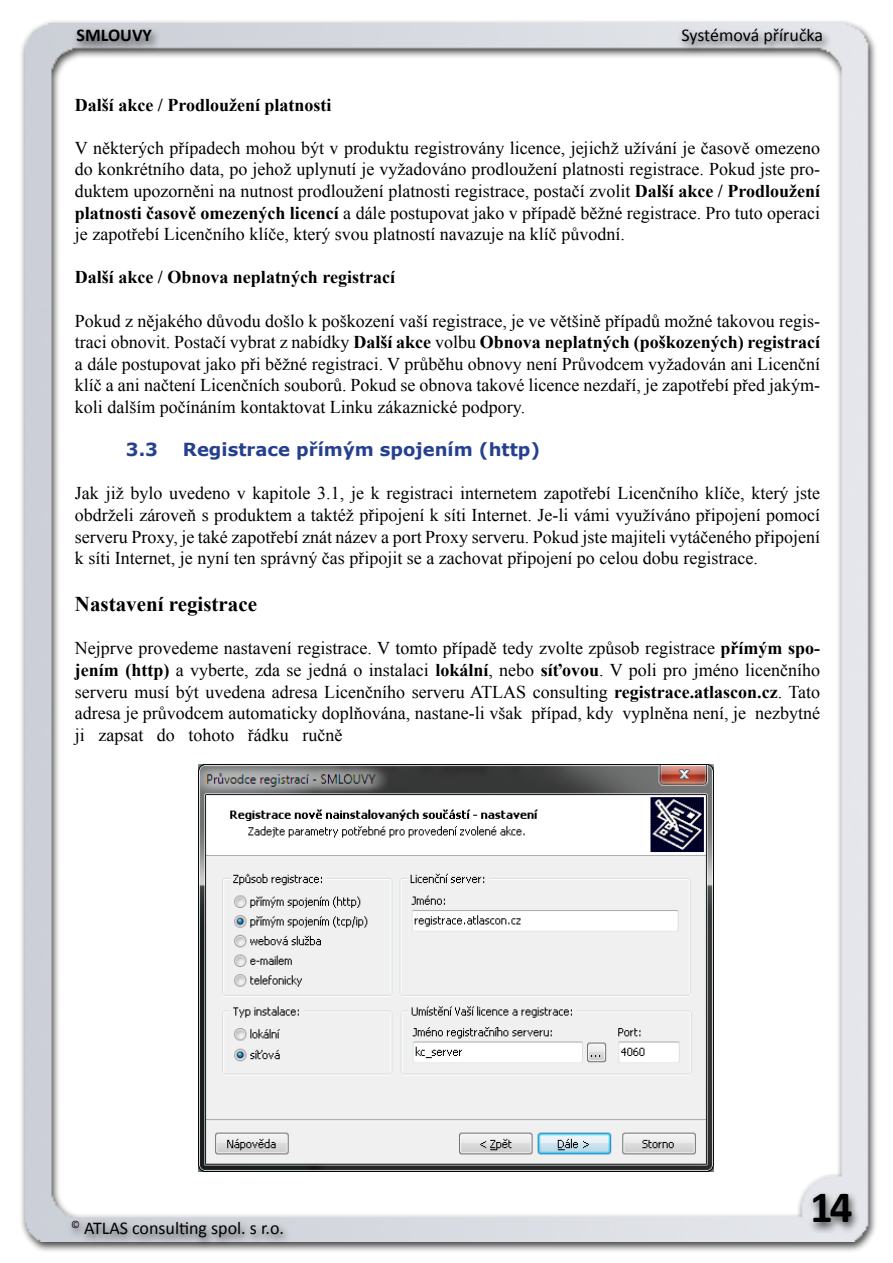
<style>
.page{position:relative;width:893px;height:1263px;background:#fff}
.page>*{position:absolute;margin:0;border:0;box-sizing:border-box;transform-origin:0 0}
.t1{font:700 45px "Calibri";color:#000}
.t2{font:700 21px "Times New Roman";color:#000}
.t3{font:18px/21.6px "Times New Roman";color:#000;text-align:justify}
.t4{font:700 18px "Times New Roman";color:#000}
.t5{font:18px "Calibri";color:#000}
.t6{font:700 18px "Verdana";color:#25408f}
.t7{font:700 18px "Calibri";color:#000}
.s1{font-weight:700}
</style>
<div class="page">
<div style="left:19px;top:19px;width:859px;height:1235px;background:#000;opacity:.75"></div>
<img style="left:26px;top:23px;width:844px;height:1219px">
<div style="left:71px;top:25px;width:90px;height:28px;background:#000;opacity:.75"></div>
<div style="left:676px;top:25px;width:156px;height:31px;background:#000;opacity:.75"></div>
<div style="left:67px;top:1217px;width:225px;height:31px;background:#000;opacity:.75"></div>
<div style="left:808px;top:1190px;width:54px;height:44px;background:#000;opacity:.75"></div>
<p class="t7" style="left:77px;top:22px;width:77px">SMLOUVY</p>
<p class="t5" style="left:681px;top:22px;width:143px">Systémová příručka</p>
<p class="t4" style="left:75px;top:92px;width:258px">Další akce / Prodloužení platnosti</p>
<p class="t3" style="left:75px;top:136px;width:747px">V některých případech mohou být v produktu registrovány licence, jejichž užívání je časově omezeno do konkrétního data, po jehož uplynutí je vyžadováno prodloužení platnosti registrace. Pokud jste pro&shy;duktem upozorněni na nutnost prodloužení platnosti registrace, postačí zvolit <span class="s1">Další akce / Prodloužení platnosti časově omezených licencí</span> a dále postupovat jako v případě běžné registrace. Pro tuto operaci je zapotřebí Licenčního klíče, který svou platností navazuje na klíč původní.</p>
<p class="t4" style="left:75px;top:264px;width:322px">Další akce / Obnova neplatných registrací</p>
<p class="t3" style="left:75px;top:309px;width:747px">Pokud z nějakého důvodu došlo k poškození vaší registrace, je ve většině případů možné takovou regis&shy;traci obnovit. Postačí vybrat z nabídky <span class="s1">Další akce</span> volbu <span class="s1">Obnova neplatných (poškozených) registrací </span>a dále postupovat jako při běžné registraci. V průběhu obnovy není Průvodcem vyžadován ani Licenční klíč a ani načtení Licenčních souborů. Pokud se obnova takové licence nezdaří, je zapotřebí před jakým&shy;koli dalším počínáním kontaktovat Linku zákaznické podpory.</p>
<p class="t6" style="left:126px;top:437px;width:34px">3.3</p>
<p class="t6" style="left:183px;top:437px;width:359px">Registrace přímým spojením (http)</p>
<p class="t3" style="left:75px;top:482px;width:747px">Jak již bylo uvedeno v kapitole 3.1, je k registraci internetem zapotřebí Licenčního klíče, který jste obdrželi zároveň s produktem a taktéž připojení k síti Internet. Je-li vámi využíváno připojení pomocí serveru Proxy, je také zapotřebí znát název a port Proxy serveru. Pokud jste majiteli vytáčeného připojení k síti Internet, je nyní ten správný čas připojit se a zachovat připojení po celou dobu registrace.</p>
<p class="t2" style="left:75px;top:589px;width:184px">Nastavení registrace</p>
<p class="t3" style="left:75px;top:637px;width:747px">Nejprve provedeme nastavení registrace. V tomto případě tedy zvolte způsob registrace <span class="s1">přímým spo&shy;jením (http)</span> a vyberte, zda se jedná o instalaci <span class="s1">lokální</span>, nebo <span class="s1">síťovou</span>. V poli pro jméno licenčního serveru musí být uvedena adresa Licenčního serveru ATLAS consulting <span class="s1">registrace.atlascon.cz</span>. Tato adresa je průvodcem automaticky doplňována, nastane-li však případ, kdy vyplněna není, je nezbytné ji zapsat do tohoto řádku ručně</p>
<p class="t5" style="left:71px;top:1215px;width:214px"><sup>©</sup> ATLAS consulting spol. s r.o.</p>
<h1 class="t1" style="left:810px;top:1175px;width:44px">14</h1>
</div>
